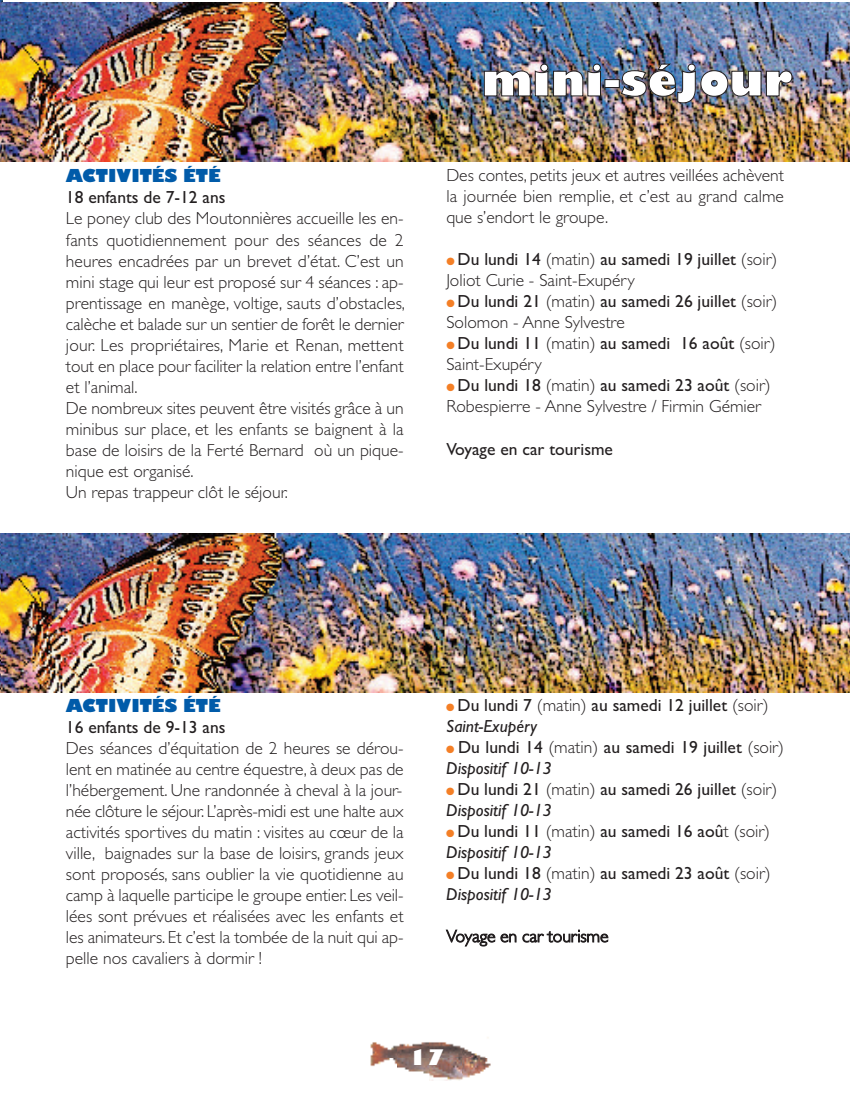
<style>
.page{position:relative;width:850px;height:1098px;background:#fff}
.page>*{position:absolute;margin:0;border:0;box-sizing:border-box;transform-origin:0 0}
.t1{font:800 42px "Gill Sans";letter-spacing:.01em;color:#fff}
.t2{font:800 21px "Gill Sans";color:#fff}
.t3{font:300 17.5px/21px "Gill Sans";color:#231f20}
.t4{font:17.5px/21px "Gill Sans";color:#231f20}
.t5{font:800 17.5px "Gill Sans";color:#015ba9}
.s1{color:#f47f26}
.s2{font-weight:400}
.s3{font-weight:300}
.s4{font-style:italic}
</style>
<div class="page">
<img style="left:0;top:0;width:849px;height:1081px">
<p class="t5" style="left:66px;top:166px;width:156px">ACTIVITÉS ÉTÉ</p>
<p class="t4" style="left:66px;top:187px;width:161px">18 enfants de 7-12 ans</p>
<p class="t3" style="left:66px;top:208px;width:340px">Le poney club des Moutonnières accueille les en&shy;fants quotidiennement pour des séances de 2 heures encadrées par un brevet d’état. C’est un mini stage qui leur est proposé sur 4 séances : ap&shy;prentissage en manège, voltige, sauts d’obstacles, calèche et balade sur un sentier de forêt le dernier jour. Les propriétaires, Marie et Renan, mettent tout en place pour faciliter la relation entre l’enfant et l’animal.<br>De nombreux sites peuvent être visités grâce à un minibus sur place, et les enfants se baignent à la base de loisirs de la Ferté Bernard où un pique&shy;nique est organisé.<br>Un repas trappeur clôt le séjour.</p>
<h1 class="t1" style="left:482px;top:57px;width:311px">mini-séjour</h1>
<p class="t3" style="left:446px;top:165px;width:339px;text-align:justify">Des contes, petits jeux et autres veillées achèvent la journée bien remplie, et c’est au grand calme que s’endort le groupe.</p>
<p class="t3" style="left:446px;top:249px;width:332px"><span class="s1">●</span> <span class="s2">Du lundi 14</span> (matin) <span class="s2">au samedi 19 juillet</span> (soir)<br>Joliot Curie - Saint-Exupéry</p>
<p class="t3" style="left:446px;top:291px;width:332px"><span class="s1">●</span> <span class="s2">Du lundi 21</span> (matin) <span class="s2">au samedi 26 juillet</span> (soir)<br>Solomon - Anne Sylvestre</p>
<p class="t3" style="left:446px;top:333px;width:330px"><span class="s1">●</span> <span class="s2">Du lundi 11</span> (matin) <span class="s2">au samedi 16 août</span> (soir)<br>Saint-Exupéry</p>
<p class="t3" style="left:446px;top:375px;width:326px"><span class="s1">●</span> <span class="s2">Du lundi 18</span> (matin) <span class="s2">au samedi 23 août</span> (soir)<br>Robespierre - Anne Sylvestre / Firmin Gémier</p>
<p class="t4" style="left:446px;top:438px;width:168px">Voyage en car tourisme</p>
<p class="t5" style="left:66px;top:695px;width:156px">ACTIVITÉS ÉTÉ</p>
<p class="t4" style="left:66px;top:716px;width:161px">16 enfants de 9-13 ans</p>
<p class="t3" style="left:66px;top:737px;width:339px;text-align:justify">Des séances d’équitation de 2 heures se dérou&shy;lent en matinée au centre équestre, à deux pas de l’hébergement. Une randonnée à cheval à la jour&shy;née clôture le séjour. L’après-midi est une halte aux activités sportives du matin : visites au cœur de la ville, baignades sur la base de loisirs, grands jeux sont proposés, sans oublier la vie quotidienne au camp à laquelle participe le groupe entier. Les veil&shy;lées sont prévues et réalisées avec les enfants et les animateurs. Et c’est la tombée de la nuit qui ap&shy;pelle nos cavaliers à dormir !</p>
<p class="t4" style="left:446px;top:694px;width:323px"><span class="s1">●</span> Du lundi 7 <span class="s3">(matin)</span> au samedi 12 juillet <span class="s3">(soir)<br></span><span class="s4">Saint-Exupéry</span></p>
<p class="t4" style="left:446px;top:736px;width:339px"><span class="s1">●</span> Du lundi 14 <span class="s3">(matin)</span> au samedi 19 juillet <span class="s3">(soir)<br></span><span class="s4">Dispositif 10-13</span></p>
<p class="t4" style="left:446px;top:778px;width:332px"><span class="s1">●</span> Du lundi 21 <span class="s3">(matin)</span> au samedi 26 juillet <span class="s3">(soir)<br></span><span class="s4">Dispositif 10-13</span></p>
<p class="t4" style="left:446px;top:820px;width:325px"><span class="s1">●</span> Du lundi 11 <span class="s3">(matin)</span> au samedi 16 aoû<span class="s3">t (soir)<br></span><span class="s4">Dispositif 10-13</span></p>
<p class="t4" style="left:446px;top:862px;width:326px"><span class="s1">●</span> Du lundi 18 <span class="s3">(matin)</span> au samedi 23 août <span class="s3">(soir)<br></span><span class="s4">Dispositif 10-13</span></p>
<p class="t3" style="left:446px;top:925px;width:163px">Voyage en car tourisme</p>
<p class="t2" style="left:409px;top:1045px;width:37px">17</p>
</div>
